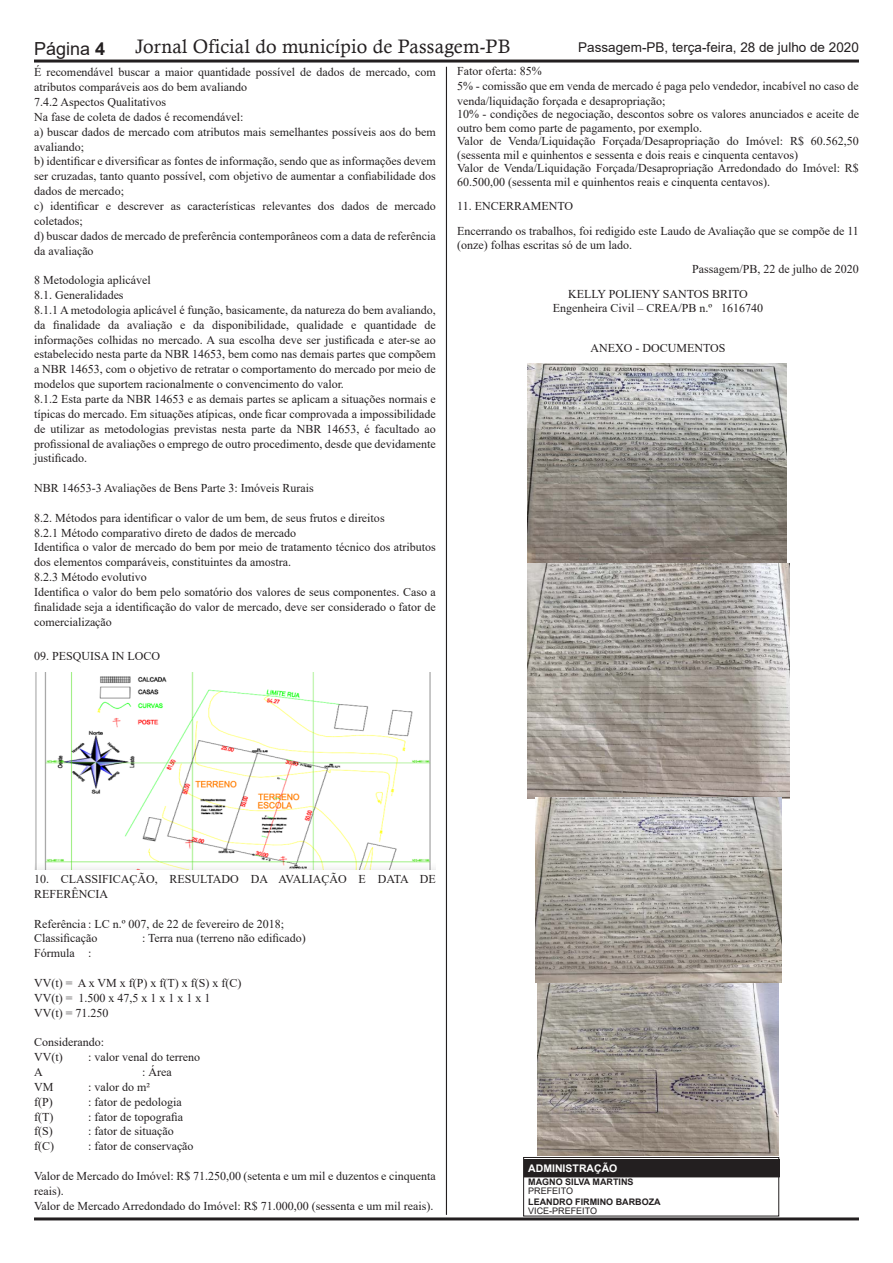
<style>
.page{position:relative;width:893px;height:1263px;background:#fff}
.page>*{position:absolute;margin:0;border:0;box-sizing:border-box;transform-origin:0 0}
.t1{font:19.5px "Calisto";letter-spacing:.01em;color:#231f20}
.t2{font:18px "Arial";color:#231f20}
.t3{font:13.5px "Arial";color:#231f20}
.t4{font:12px/14.9px "Times New Roman";color:#231f20}
.t5{font:700 10.5px "Arial";color:#fff}
.t6{font:700 9px "Arial";color:#231f20}
.t7{font:9px "Arial";color:#231f20}
.s1{font-weight:700}
</style>
<div class="page">
<hr style="left:446px;top:67px;width:1px;height:1148px;background:#231f20">
<hr style="left:34px;top:1217px;width:825px;height:3px;background:#231f20">
<hr style="left:34px;top:60px;width:825px;height:3px;background:#231f20">
<img style="left:34px;top:672px;width:402px;height:197px">
<img style="left:527px;top:363px;width:259px;height:200px">
<img style="left:527px;top:563px;width:263px;height:235px">
<img style="left:536px;top:797px;width:245px;height:185px">
<img style="left:538px;top:983px;width:241px;height:172px">
<div style="left:524px;top:1159px;width:255px;height:18px;background:#231f20"></div>
<div style="left:523px;top:1157px;width:256px;height:59px;border:1px solid #231f20"></div>
<h2 class="t2" style="left:34px;top:37px;width:73px">Página <span class="s1">4</span></h2>
<h1 class="t1" style="left:135px;top:35px;width:377px">Jornal Oficial do município de Passagem-PB</h1>
<p class="t3" style="left:578px;top:38px;width:282px">Passagem-PB, terça-feira, 28 de julho de 2020</p>
<p class="t4" style="left:34px;top:65px;width:403px">É recomendável buscar a maior quantidade possível de dados de mercado, com atributos comparáveis aos do bem avaliando<br>7.4.2 Aspectos Qualitativos<br>Na fase de coleta de dados é recomendável:<br>a) buscar dados de mercado com atributos mais semelhantes possíveis aos do bem avaliando;<br>b) identificar e diversificar as fontes de informação, sendo que as informações devem ser cruzadas, tanto quanto possível, com objetivo de aumentar a confiabilidade dos dados de mercado;<br>c) identificar e descrever as características relevantes dos dados de mercado coletados;<br>d) buscar dados de mercado de preferência contemporâneos com a data de referência da avaliação</p>
<p class="t4" style="left:34px;top:272px;width:403px">8 Metodologia aplicável<br>8.1. Generalidades<br>8.1.1 A metodologia aplicável é função, basicamente, da natureza do bem avaliando, da finalidade da avaliação e da disponibilidade, qualidade e quantidade de informações colhidas no mercado. A sua escolha deve ser justificada e ater-se ao estabelecido nesta parte da NBR 14653, bem como nas demais partes que compõem a NBR 14653, com o objetivo de retratar o comportamento do mercado por meio de modelos que suportem racionalmente o convencimento do valor.<br>8.1.2 Esta parte da NBR 14653 e as demais partes se aplicam a situações normais e típicas do mercado. Em situações atípicas, onde ficar comprovada a impossibilidade de utilizar as metodologias previstas nesta parte da NBR 14653, é facultado ao profissional de avaliações o emprego de outro procedimento, desde que devidamente justificado.</p>
<p class="t4" style="left:34px;top:480px;width:281px">NBR 14653-3 Avaliações de Bens Parte 3: Imóveis Rurais</p>
<p class="t4" style="left:34px;top:510px;width:403px">8.2. Métodos para identificar o valor de um bem, de seus frutos e direitos<br>8.2.1 Método comparativo direto de dados de mercado<br>Identifica o valor de mercado do bem por meio de tratamento técnico dos atributos dos elementos comparáveis, constituintes da amostra.<br>8.2.3 Método evolutivo<br>Identifica o valor do bem pelo somatório dos valores de seus componentes. Caso a finalidade seja a identificação do valor de mercado, deve ser considerado o fator de comercialização</p>
<p class="t4" style="left:34px;top:648px;width:128px">09. PESQUISA IN LOCO</p>
<p class="t4" style="left:457px;top:63px;width:403px">Fator oferta: 85%<br>5% - comissão que em venda de mercado é paga pelo vendedor, incabível no caso de venda/liquidação forçada e desapropriação;</p>
<p class="t4" style="left:457px;top:107px;width:403px;line-height:13.5px">10% - condições de negociação, descontos sobre os valores anunciados e aceite de outro bem como parte de pagamento, por exemplo.<br>Valor de Venda/Liquidação Forçada/Desapropriação do Imóvel: R$ 60.562,50 (sessenta mil e quinhentos e sessenta e dois reais e cinquenta centavos)<br>Valor de Venda/Liquidação Forçada/Desapropriação Arredondado do Imóvel: R$ 60.500,00 (sessenta mil e quinhentos reais e cinquenta centavos).</p>
<p class="t4" style="left:457px;top:193px;width:403px;line-height:25.5px">11. ENCERRAMENTO<br>Encerrando os trabalhos, foi redigido este Laudo de Avaliação que se compõe de 11</p>
<p class="t4" style="left:457px;top:237px;width:176px">(onze) folhas escritas só de um lado.</p>
<p class="t4" style="left:568px;top:256px;width:292px;line-height:25.5px;text-indent:124px">Passagem/PB, 22 de julho de 2020<br>KELLY POLIENY SANTOS BRITO</p>
<p class="t4" style="left:553px;top:300px;width:212px">Engenheira Civil – CREA/PB n.º 1616740</p>
<p class="t4" style="left:590px;top:340px;width:137px">ANEXO - DOCUMENTOS</p>
<p class="t4" style="left:34px;top:871px;width:403px">10. CLASSIFICAÇÃO, RESULTADO DA AVALIAÇÃO E DATA DE<br>REFERÊNCIA</p>
<p class="t4" style="left:34px;top:916px;width:252px">Referência : LC n.º 007, de 22 de fevereiro de 2018;<br>Classificação</p>
<p class="t4" style="left:142px;top:930px;width:165px">: Terra nua (terreno não edificado)</p>
<p class="t4" style="left:34px;top:945px;width:59px">Fórmula :</p>
<p class="t4" style="left:34px;top:975px;width:209px">VV(t) = A x VM x f(P) x f(T) x f(S) x f(C)<br>VV(t) = 1.500 x 47,5 x 1 x 1 x 1 x 1<br>VV(t) = 71.250</p>
<p class="t4" style="left:34px;top:1034px;width:71px">Considerando:<br>VV(t)</p>
<p class="t4" style="left:88px;top:1049px;width:113px">: valor venal do terreno</p>
<p class="t4" style="left:34px;top:1064px;width:10px">A</p>
<p class="t4" style="left:142px;top:1064px;width:31px">: Área</p>
<p class="t4" style="left:34px;top:1079px;width:21px">VM</p>
<p class="t4" style="left:88px;top:1079px;width:63px">: valor do m²</p>
<p class="t4" style="left:34px;top:1094px;width:20px">f(P)</p>
<p class="t4" style="left:88px;top:1094px;width:95px">: fator de pedologia</p>
<p class="t4" style="left:34px;top:1109px;width:21px">f(T)</p>
<p class="t4" style="left:88px;top:1109px;width:96px">: fator de topografia</p>
<p class="t4" style="left:34px;top:1123px;width:20px">f(S)</p>
<p class="t4" style="left:88px;top:1123px;width:87px">: fator de situação</p>
<p class="t4" style="left:34px;top:1138px;width:21px">f(C)</p>
<p class="t4" style="left:88px;top:1138px;width:107px">: fator de conservação</p>
<p class="t4" style="left:34px;top:1168px;width:403px">Valor de Mercado do Imóvel: R$ 71.250,00 (setenta e um mil e duzentos e cinquenta reais).<br>Valor de Mercado Arredondado do Imóvel: R$ 71.000,00 (sessenta e um mil reais).</p>
<p class="t5" style="left:528px;top:1160px;width:91px">ADMINISTRAÇÃO</p>
<p class="t6" style="left:528px;top:1175px;width:107px">MAGNO SILVA MARTINS</p>
<p class="t7" style="left:528px;top:1185px;width:46px">PREFEITO</p>
<p class="t6" style="left:528px;top:1195px;width:134px">LEANDRO FIRMINO BARBOZA</p>
<p class="t7" style="left:528px;top:1204px;width:70px">VICE-PREFEITO</p>
</div>
